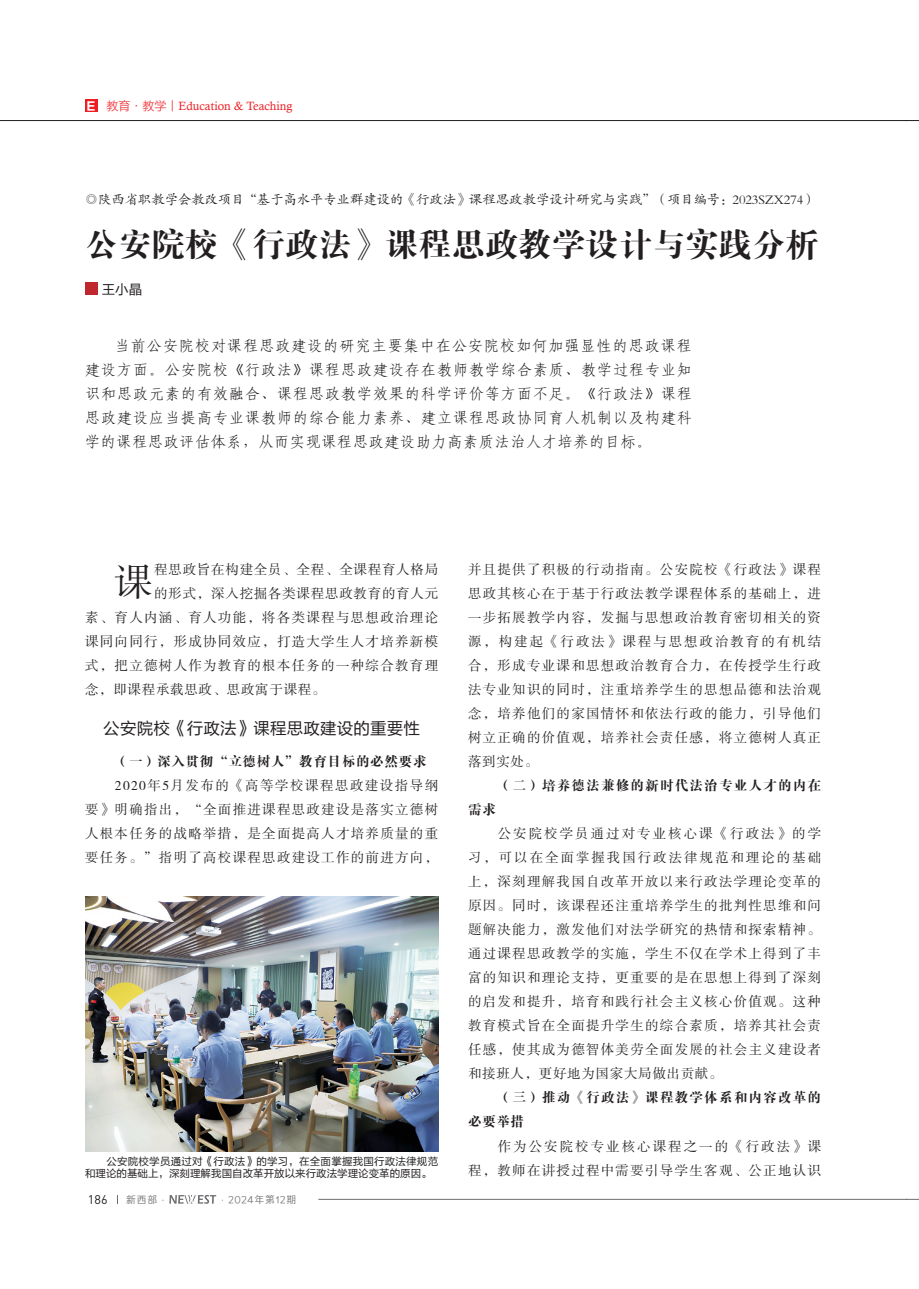
<style>
.page{position:relative;width:919px;height:1289px;background:#fff}
.page>*{position:absolute;margin:0;border:0;box-sizing:border-box;transform-origin:0 0}
.t1{font:37.5px "FZSSK GBK1 0";color:#231f20}
.t2{font:33px "FZDBSK GBK1 0";letter-spacing:.01em;color:#231f20}
.t3{font:16.5px "FZLTHK GBK1 0";letter-spacing:.01em;color:#231f20}
.t4{font:15px/24px "Fang Song GB2312";letter-spacing:.05em;color:#231f20;text-align:justify}
.t5{font:13.5px/24px "FZSSK GBK1 0";letter-spacing:.095em;color:#231f20;text-align:justify}
.t6{font:13.5px "FZKTK GBK1 0";letter-spacing:-.01em;color:#231f20}
.t7{font:13.5px/24px "FZDBSK GBK1 0";letter-spacing:.09em;color:#231f20}
.t8{font:13.5px "FZSSK GBK1 0";letter-spacing:.055em;color:#231f20}
.t9{font:13.5px "FZDBSK GBK1 0";letter-spacing:.05em;color:#231f20}
.t10{font:13.5px "FZSSK GBK1 0";letter-spacing:.05em;color:#231f20}
.t11{font:13.5px "FZLTHK GBK1 0";color:#231f20}
.t12{font:12.45px "DIN";color:#231f20}
.t13{font:12px "Calisto";color:#ee1d23}
.t14{font:10.5px/12px "FZLTHK GBK1 0";color:#231f20}
.t15{font:9.75px "Loong Flash Sans GB Regular";letter-spacing:.1em;color:#6c6d70}
.s1{font-family:"FZLTDHK GBK1 0";font-size:11.4px;color:#fff}
.s2{font-family:"FZLTXHK GBK1 0"}
</style>
<div class="page">
<hr style="left:318px;top:1198px;width:588px;height:1px;background:#6c6d70">
<svg style="left:169px;top:1195px;width:47px;height:8px"></svg>
<hr style="left:0;top:120px;width:906px;height:1px;background:#231f20">
<svg style="left:906px;top:1198px;width:12px;height:1px"></svg>
<svg style="left:906px;top:120px;width:12px;height:1px"></svg>
<div style="left:85px;top:282px;width:13px;height:13px;background:#c0262d"></div>
<div style="left:85px;top:99px;width:13px;height:13px;background:#ee1d23"></div>
<img style="left:85px;top:896px;width:353px;height:255px">
<p class="t13" style="left:86px;top:99px;width:208px"><span class="s1">Ｅ</span> <span class="s2">教育·教学丨</span>Education &amp; Teaching</p>
<p class="t6" style="left:85px;top:193px;width:733px">◎陕西省职教学会教改项目“基于高水平专业群建设的《行政法》课程思政教学设计研究与实践”（项目编号：2023SZX274）</p>
<h2 class="t2" style="left:85px;top:227px;width:734px">公安院校《行政法》课程思政教学设计与实践分析</h2>
<p class="t11" style="left:102px;top:281px;width:42px">王小晶</p>
<p class="t4" style="left:85px;top:333px;width:608px;text-indent:30px">当前公安院校对课程思政建设的研究主要集中在公安院校如何加强显性的思政课程建设方面。公安院校《行政法》课程思政建设存在教师教学综合素质、教学过程专业知识和思政元素的有效融合、课程思政教学效果的科学评价等方面不足。《行政法》课程思政建设应当提高专业课教师的综合能力素养、建立课程思政协同育人机制以及构建科学的课程思政评估体系，从而实现课程思政建设助力高素质法治人才培养的目标。</p>
<h1 class="t1" style="left:115px;top:562px;width:39px">课</h1>
<p class="t8" style="left:154px;top:562px;width:285px">程思政旨在构建全员、全程、全课程育人格局</p>
<p class="t8" style="left:154px;top:586px;width:285px">的形式，深入挖掘各类课程思政教育的育人元</p>
<p class="t5" style="left:85px;top:606px;width:354px">素、育人内涵、育人功能，将各类课程与思想政治理论</p>
<p class="t5" style="left:85px;top:630px;width:354px">课同向同行，形成协同效应，打造大学生人才培养新模</p>
<p class="t5" style="left:85px;top:654px;width:354px">式，把立德树人作为教育的根本任务的一种综合教育理</p>
<p class="t10" style="left:85px;top:682px;width:242px">念，即课程承载思政、思政寓于课程。</p>
<p class="t3" style="left:103px;top:718px;width:318px">公安院校《行政法》课程思政建设的重要性</p>
<p class="t9" style="left:115px;top:753px;width:313px">（一）深入贯彻“立德树人”教育目标的必然要求</p>
<p class="t5" style="left:85px;top:773px;width:354px;text-indent:30px">2020年5月发布的《高等学校课程思政建设指导纲要》明确指出，“全面推进课程思政建设是落实立德树人根本任务的战略举措，是全面提高人才培养质量的重要任务。”指明了高校课程思政建设工作的前进方向，</p>
<p class="t14" style="left:85px;top:1155px;width:354px">　　公安院校学员通过对《行政法》的学习，在全面掌握我国行政法律规范和理论的基础上，深刻理解我国自改革开放以来行政法学理论变革的原因。</p>
<p class="t12" style="left:88px;top:1191px;width:14px">186</p>
<p class="t15" style="left:126px;top:1194px;width:171px">新西部·　　　　 ·2024年第12期</p>
<p class="t5" style="left:468px;top:558px;width:354px">并且提供了积极的行动指南。公安院校《行政法》课程思政其核心在于基于行政法教学课程体系的基础上，进一步拓展教学内容，发掘与思想政治教育密切相关的资源，构建起《行政法》课程与思想政治教育的有机结合，形成专业课和思想政治教育合力，在传授学生行政法专业知识的同时，注重培养学生的思想品德和法治观念，培养他们的家国情怀和依法行政的能力，引导他们树立正确的价值观，培养社会责任感，将立德树人真正落到实处。</p>
<p class="t7" style="left:497px;top:774px;width:325px">（二）培养德法兼修的新时代法治专业人才的内在</p>
<p class="t7" style="left:468px;top:798px;width:29px">需求</p>
<p class="t5" style="left:468px;top:822px;width:354px;text-indent:30px">公安院校学员通过对专业核心课《行政法》的学习，可以在全面掌握我国行政法律规范和理论的基础上，深刻理解我国自改革开放以来行政法学理论变革的原因。同时，该课程还注重培养学生的批判性思维和问题解决能力，激发他们对法学研究的热情和探索精神。通过课程思政教学的实施，学生不仅在学术上得到了丰富的知识和理论支持，更重要的是在思想上得到了深刻的启发和提升，培育和践行社会主义核心价值观。这种教育模式旨在全面提升学生的综合素质，培养其社会责任感，使其成为德智体美劳全面发展的社会主义建设者和接班人，更好地为国家大局做出贡献。</p>
<p class="t7" style="left:468px;top:1086px;width:354px;text-indent:30px">（三）推动《行政法》课程教学体系和内容改革的必要举措</p>
<p class="t5" style="left:468px;top:1134px;width:354px;text-align:right">作为公安院校专业核心课程之一的《行政法》课<br>程，教师在讲授过程中需要引导学生客观、公正地认识</p>
</div>
